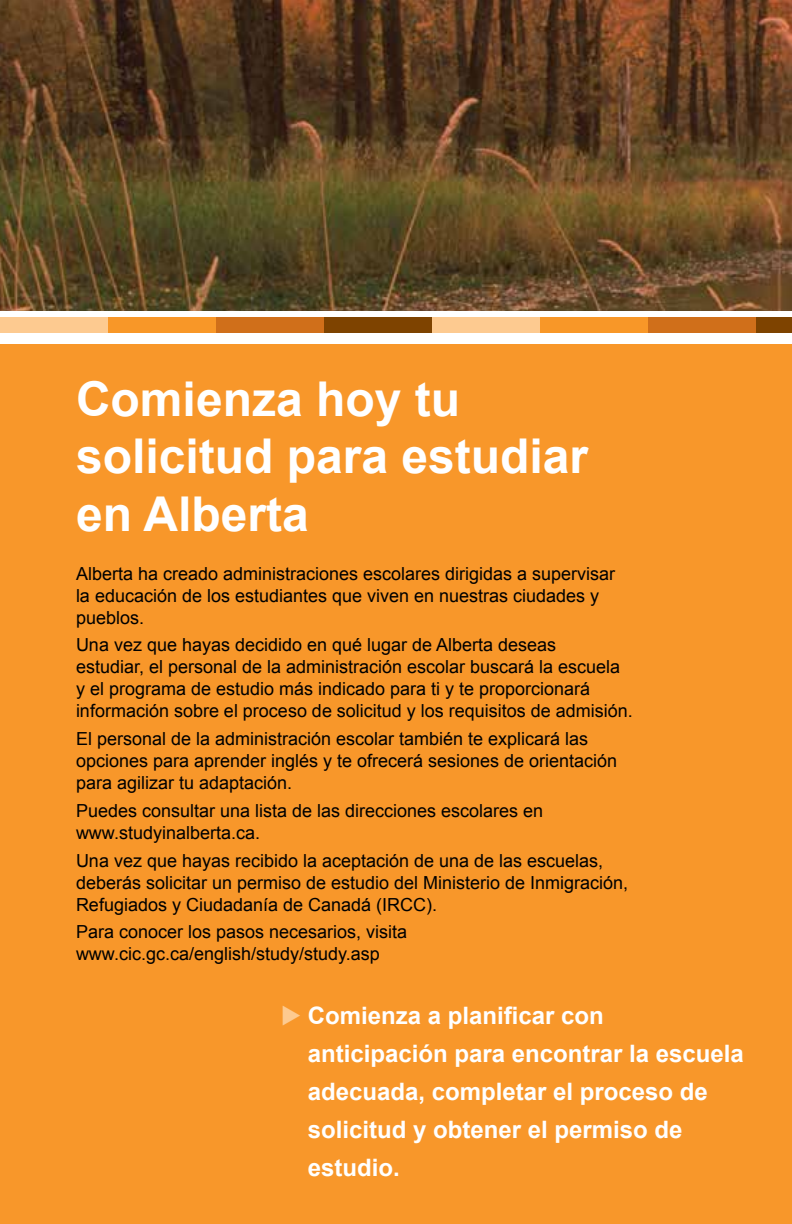
<style>
.page{position:relative;width:792px;height:1224px;background:#fff}
.page>*{position:absolute;margin:0;border:0;box-sizing:border-box;transform-origin:0 0}
.t1{font:700 48px/57.6px "Arial";color:#fff}
.t2{font:700 24px/38px "Arial";color:#fff}
.t3{font:18px/22px "Arial";color:#000}
</style>
<div class="page">
<div style="left:0;top:344px;width:792px;height:880px;background:#f8972a"></div>
<img style="left:0;top:0;width:792px;height:311px">
<div style="left:0;top:318px;width:108px;height:15px;background:#fdca90"></div>
<div style="left:432px;top:318px;width:108px;height:15px;background:#fdca90"></div>
<div style="left:108px;top:318px;width:108px;height:15px;background:#f89728"></div>
<div style="left:540px;top:318px;width:108px;height:15px;background:#f89728"></div>
<div style="left:216px;top:318px;width:108px;height:15px;background:#d06f1a"></div>
<div style="left:648px;top:318px;width:108px;height:15px;background:#d06f1a"></div>
<div style="left:324px;top:318px;width:108px;height:15px;background:#7e4300"></div>
<div style="left:756px;top:318px;width:36px;height:15px;background:#7e4300"></div>
<h1 class="t1" style="left:76px;top:372px;width:514px">Comienza hoy tu solicitud para estudiar en Alberta</h1>
<p class="t3" style="left:76px;top:563px;width:541px">Alberta ha creado administraciones escolares dirigidas a supervisar la educación de los estudiantes que viven en nuestras ciudades y pueblos.</p>
<p class="t3" style="left:76px;top:634px;width:558px">Una vez que hayas decidido en qué lugar de Alberta deseas<br>estudiar, el personal de la administración escolar buscará la escuela y el programa de estudio más indicado para ti y te proporcionará información sobre el proceso de solicitud y los requisitos de admisión.</p>
<p class="t3" style="left:76px;top:728px;width:543px">El personal de la administración escolar también te explicará las opciones para aprender inglés y te ofrecerá sesiones de orientación para agilizar tu adaptación.</p>
<p class="t3" style="left:76px;top:800px;width:469px">Puedes consultar una lista de las direcciones escolares en www.studyinalberta.ca.</p>
<p class="t3" style="left:76px;top:850px;width:554px">Una vez que hayas recibido la aceptación de una de las escuelas, deberás solicitar un permiso de estudio del Ministerio de Inmigración,<br>Refugiados y Ciudadanía de Canadá (IRCC).</p>
<p class="t3" style="left:76px;top:921px;width:333px">Para conocer los pasos necesarios, visita www.cic.gc.ca/english/study/study.asp</p>
<h2 class="t2" style="left:308px;top:997px;width:438px">Comienza a planificar con anticipación para encontrar la escuela adecuada, completar el proceso de solicitud y obtener el permiso de estudio.</h2>
</div>
